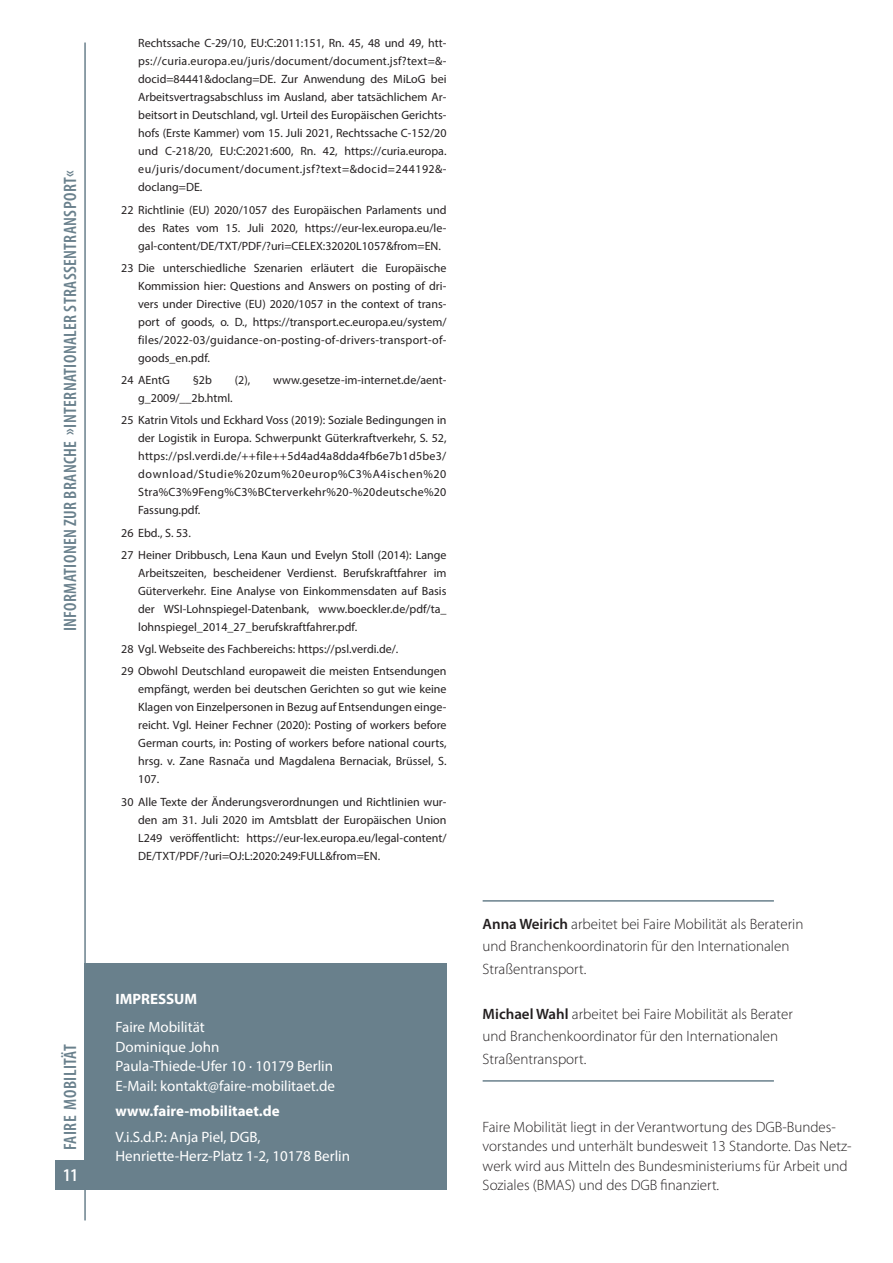
<style>
.page{position:relative;width:893px;height:1263px;background:#fff}
.page>*{position:absolute;margin:0;border:0;box-sizing:border-box;transform-origin:0 0}
.t1{font:600 condensed 18px "Myriad Pro";letter-spacing:.02em;color:#69808c}
.t2{font:600 condensed 18px "Myriad Pro";color:#fff}
._001_Brottext_01{font:300 15px/22.5px "Myriad Pro";color:#231f20}
.t3{font:15px "Myriad Pro";color:#fff}
.t4{font:700 15px "Myriad Pro";color:#fff}
._004_Anmerkungen{font:12px/18px "Myriad Pro";color:#231f20;text-align:justify}
.s1{font-weight:600}
</style>
<div class="page">
<hr style="left:84px;top:43px;width:2px;height:1177px;background:#69808c">
<div style="left:55px;top:1160px;width:30px;height:29px;background:#69808c"></div>
<hr style="left:483px;top:900px;width:291px;height:2px;background:#69808c">
<hr style="left:483px;top:1080px;width:291px;height:2px;background:#69808c">
<div style="left:84px;top:963px;width:362px;height:226px;background:#69808c"></div>
<h1 class="t1" style="left:59px;top:631px;width:462px;rotate:-90deg">INFORMATIONEN ZUR BRANCHE »INTERNATIONALER STRASSENTRANSPORT«</h1>
<h1 class="t1" style="left:59px;top:1150px;width:107px;rotate:-90deg">FAIRE MOBILITÄT</h1>
<h1 class="t2" style="left:63px;top:1164px;width:16px">11</h1>
<p class="_004_Anmerkungen" style="left:138px;top:34px;width:310px">Rechtssache C‑29/10, EU:C:2011:151, Rn. 45, 48 und 49, htt&shy;ps://curia.europa.eu/juris/document/document.jsf?text=&amp;- docid=84441&amp;doclang=DE. Zur Anwendung des MiLoG bei Arbeitsvertragsabschluss im Ausland, aber tatsächlichem Ar&shy;beitsort in Deutschland, vgl. Urteil des Europäischen Gerichts&shy;hofs (Erste Kammer) vom 15. Juli 2021, Rechtssache C‑152/20 und C‑218/20, EU:C:2021:600, Rn. 42, https://curia.europa. eu/juris/document/document.jsf?text=&amp;docid=244192&amp;- doclang=DE.</p>
<p class="_004_Anmerkungen" style="left:138px;top:200px;width:310px;text-indent:-17px">22 Richtlinie (EU) 2020/1057 des Europäischen Parlaments und des Rates vom 15. Juli 2020, https://eur-lex.europa.eu/le&shy;gal-content/DE/TXT/PDF/?uri=CELEX:32020L1057&amp;from=EN.</p>
<p class="_004_Anmerkungen" style="left:138px;top:259px;width:310px;text-indent:-17px">23 Die unterschiedliche Szenarien erläutert die Europäische Kommission hier: Questions and Answers on posting of dri&shy;vers under Directive (EU) 2020/1057 in the context of trans&shy;port of goods, o. D., https://transport.ec.europa.eu/system/ files/2022-03/guidance-on-posting-of-drivers-transport-of&shy;goods_en.pdf.</p>
<p class="_004_Anmerkungen" style="left:121px;top:371px;width:50px">24 AEntG</p>
<p class="_004_Anmerkungen" style="left:193px;top:371px;width:21px">§2b</p>
<p class="_004_Anmerkungen" style="left:235px;top:371px;width:17px">(2),</p>
<p class="_004_Anmerkungen" style="left:273px;top:371px;width:175px">www.gesetze-im-internet.de/aent-</p>
<p class="_004_Anmerkungen" style="left:138px;top:389px;width:96px">g_2009/__2b.html.</p>
<p class="_004_Anmerkungen" style="left:138px;top:411px;width:310px;text-indent:-17px">25 Katrin Vitols und Eckhard Voss (2019): Soziale Bedingungen in der Logistik in Europa. Schwerpunkt Güterkraftverkehr, S. 52, https://psl.verdi.de/++file++5d4ad4a8dda4fb6e7b1d5be3/ download/Studie%20zum%20europ%C3%A4ischen%20<br>Stra%C3%9Feng%C3%BCterverkehr%20-%20deutsche%20<br>Fassung.pdf.</p>
<p class="_004_Anmerkungen" style="left:121px;top:523px;width:71px">26 Ebd., S. 53.</p>
<p class="_004_Anmerkungen" style="left:138px;top:546px;width:310px;text-indent:-17px">27 Heiner Dribbusch, Lena Kaun und Evelyn Stoll (2014): Lange Arbeitszeiten, bescheidener Verdienst. Berufskraftfahrer im Güterverkehr. Eine Analyse von Einkommensdaten auf Basis der WSI-Lohnspiegel-Datenbank, www.boeckler.de/pdf/ta_ lohnspiegel_2014_27_berufskraftfahrer.pdf.</p>
<p class="_004_Anmerkungen" style="left:121px;top:640px;width:279px">28 Vgl. Webseite des Fachbereichs: https://psl.verdi.de/.</p>
<p class="_004_Anmerkungen" style="left:138px;top:662px;width:310px;text-indent:-17px">29 Obwohl Deutschland europaweit die meisten Entsendungen empfängt, werden bei deutschen Gerichten so gut wie keine Klagen von Einzelpersonen in Bezug auf Entsendungen einge&shy;reicht. Vgl. Heiner Fechner (2020): Posting of workers before German courts, in: Posting of workers before national courts, hrsg. v. Zane Rasnača und Magdalena Bernaciak, Brüssel, S.<br>107.</p>
<p class="_004_Anmerkungen" style="left:138px;top:792px;width:310px;text-indent:-17px">30 Alle Texte der Änderungsverordnungen und Richtlinien wur&shy;den am 31. Juli 2020 im Amtsblatt der Europäischen Union L249 veröffentlicht: https://eur-lex.europa.eu/legal-content/ DE/TXT/PDF/?uri=OJ:L:2020:249:FULL&amp;from=EN.</p>
<p class="t4" style="left:116px;top:989px;width:83px">IMPRESSUM</p>
<p class="t3" style="left:116px;top:1018px;width:91px">Faire Mobilität</p>
<p class="t3" style="left:116px;top:1037px;width:105px">Dominique John</p>
<p class="t3" style="left:116px;top:1057px;width:219px">Paula-Thiede-Ufer 10 · 10179 Berlin</p>
<p class="t3" style="left:116px;top:1076px;width:221px">E-Mail: kontakt@faire-mobilitaet.de</p>
<p class="t4" style="left:116px;top:1101px;width:166px">www.faire-mobilitaet.de</p>
<p class="t3" style="left:116px;top:1127px;width:147px">V.i.S.d.P.: Anja Piel, DGB,</p>
<p class="t3" style="left:116px;top:1147px;width:236px">Henriette-Herz-Platz 1-2, 10178 Berlin</p>
<p class="_001_Brottext_01" style="left:483px;top:912px;width:322px"><span class="s1">Anna Weirich</span> arbeitet bei Faire Mobilität als Beraterin und Branchenkoordinatorin für den Internationalen<br>Straßentransport.</p>
<p class="_001_Brottext_01" style="left:483px;top:1002px;width:312px"><span class="s1">Michael Wahl</span> arbeitet bei Faire Mobilität als Berater und Branchenkoordinator für den Internationalen<br>Straßentransport.</p>
<p class="_001_Brottext_01" style="left:483px;top:1116px;width:370px;line-height:19.5px">Faire Mobilität liegt in der Verantwortung des DGB-Bundes&shy;vorstandes und unterhält bundesweit 13 Standorte. Das Netz&shy;werk wird aus Mitteln des Bundesministeriums für Arbeit und Soziales (BMAS) und des DGB finanziert.</p>
</div>
